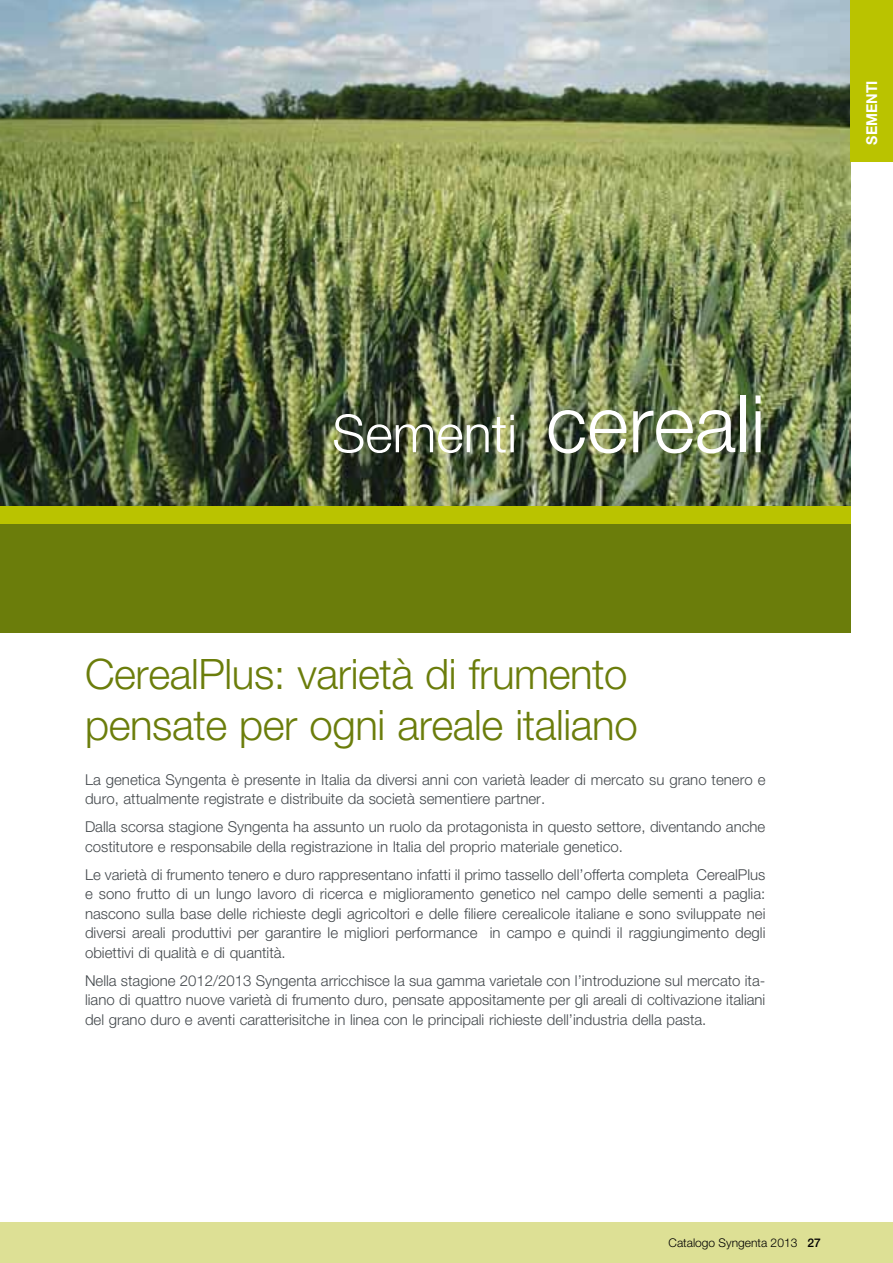
<style>
.page{position:relative;width:893px;height:1263px;background:#fff}
.page>*{position:absolute;margin:0;border:0;box-sizing:border-box;transform-origin:0 0}
.t1{font:300 52.5px "Helvetica Neue LT Std";color:#fff}
.t2{font:300 42px/51px "Helvetica Neue LT Std";letter-spacing:-.01em;color:#6b7d0b}
.t3{font:300 15px/19.5px "Helvetica Neue LT Std";color:#44494d}
.t4{font:700 15px "Helvetica Neue LT Std";color:#fff;scale:.95 1}
.t5{font:300 12px "Helvetica Neue LT Std";color:#000}
.s1{font-size:79.5px}
.s2{font-weight:500}
</style>
<div class="page">
<div style="left:0;top:1222px;width:893px;height:41px;background:#dde095"></div>
<img style="left:0;top:0;width:850px;height:506px">
<div style="left:0;top:523px;width:850px;height:109px;background:#6b7d0b"></div>
<div style="left:0;top:506px;width:850px;height:17px;background:#bac300"></div>
<div style="left:850px;top:0;width:43px;height:162px;background:#bac300"></div>
<p class="t4" style="left:862px;top:145px;width:69px;rotate:-90deg">SEMENTI</p>
<h1 class="t1" style="left:332px;top:401px;width:435px">Sementi <span class="s1">cereali</span></h1>
<h2 class="t2" style="left:85px;top:648px;width:554px">CerealPlus: varietà di frumento pensate per ogni areale italiano</h2>
<p class="t3" style="left:85px;top:769px;width:682px">La genetica Syngenta è presente in Italia da diversi anni con varietà leader di mercato su grano tenero e duro, attualmente registrate e distribuite da società sementiere partner.</p>
<p class="t3" style="left:85px;top:817px;width:682px">Dalla scorsa stagione Syngenta ha assunto un ruolo da protagonista in questo settore, diventando anche costitutore e responsabile della registrazione in Italia del proprio materiale genetico.</p>
<p class="t3" style="left:85px;top:864px;width:682px;text-align:justify">Le varietà di frumento tenero e duro rappresentano infatti il primo tassello dell’offerta completa CerealPlus e sono frutto di un lungo lavoro di ricerca e miglioramento genetico nel campo delle sementi a paglia: nascono sulla base delle richieste degli agricoltori e delle filiere cerealicole italiane e sono sviluppate nei diversi areali produttivi per garantire le migliori performance in campo e quindi il raggiungimento degli obiettivi di qualità e di quantità.</p>
<p class="t3" style="left:85px;top:970px;width:682px;text-align:justify">Nella stagione 2012/2013 Syngenta arricchisce la sua gamma varietale con l’introduzione sul mercato ita&shy;liano di quattro nuove varietà di frumento duro, pensate appositamente per gli areali di coltivazione italiani del grano duro e aventi caratterisitche in linea con le principali richieste dell’industria della pasta.</p>
<p class="t5" style="left:669px;top:1235px;width:154px">Catalogo Syngenta 2013 <span class="s2">27</span></p>
</div>
